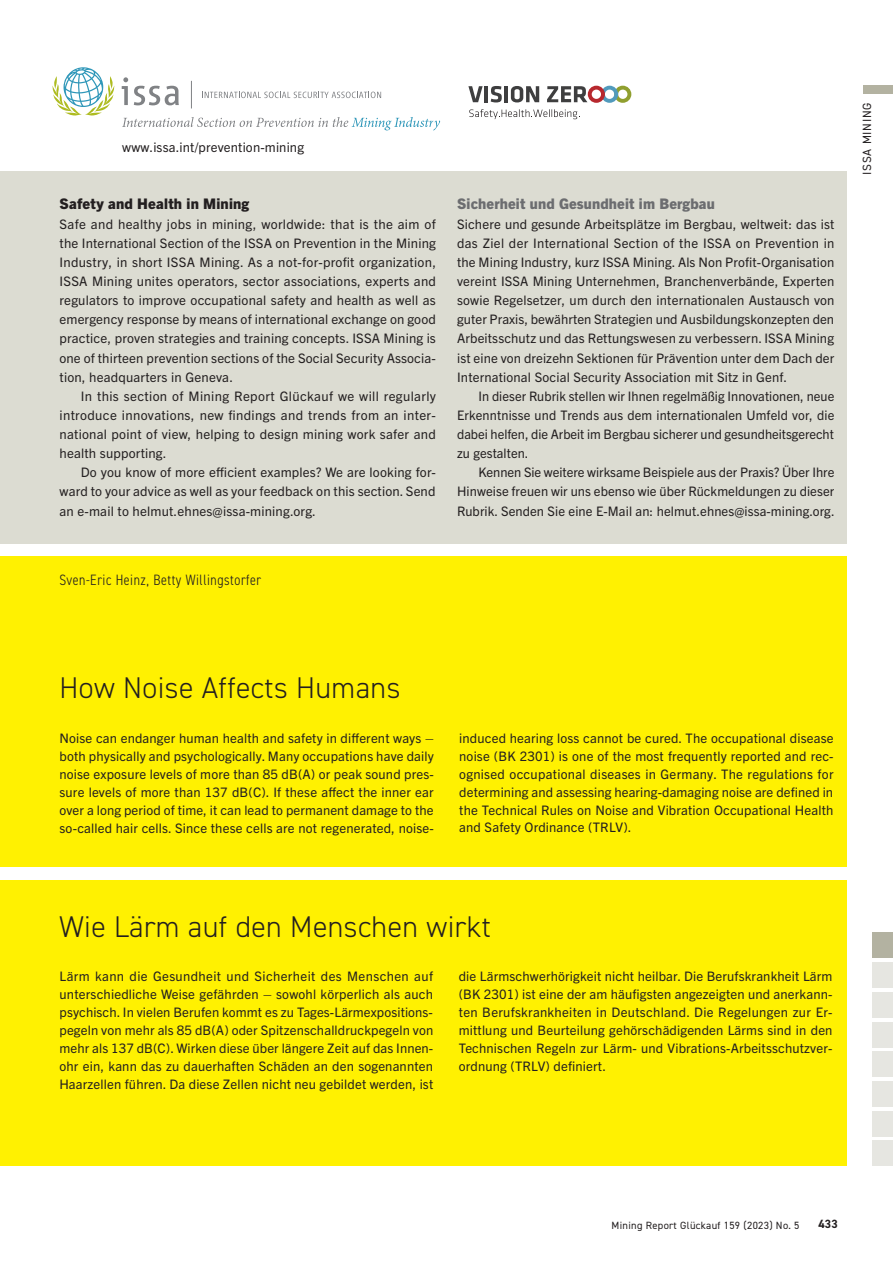
<style>
.page{position:relative;width:893px;height:1263px;background:#fff}
.page>*{position:absolute;margin:0;border:0;box-sizing:border-box;transform-origin:0 0}
.t1{font:300 30px "DIN2014";letter-spacing:.015em;color:#231f20}
.t2{font:300 condensed 15px "DIN2014";letter-spacing:.035em;color:#231f20}
.t3{font:800 14.7px "Trade Gothic Next LT Pro";letter-spacing:.01em;color:#6c6d70}
.t4{font:800 14.7px "Trade Gothic Next LT Pro";letter-spacing:.01em;color:#231f20}
.t5{font:13.2px/19.2px "Trade Gothic Next LT Pro";letter-spacing:.01em;color:#231f20;text-align:justify}
.t6{font:12px "DIN2014";letter-spacing:.055em;color:#231f20}
.t7{font:700 12px "DIN2014";color:#231f20}
.t8{font:10.5px "DIN2014";letter-spacing:.03em;color:#231f20}
</style>
<div class="page">
<div style="left:863px;top:85px;width:30px;height:9px;background:#b3b2a1"></div>
<div style="left:872px;top:1141px;width:21px;height:25px;background:#e6e6e1"></div>
<div style="left:872px;top:1111px;width:21px;height:26px;background:#e6e6e1"></div>
<div style="left:872px;top:1081px;width:21px;height:26px;background:#e6e6e1"></div>
<div style="left:872px;top:1051px;width:21px;height:26px;background:#e6e6e1"></div>
<div style="left:872px;top:1022px;width:21px;height:25px;background:#e6e6e1"></div>
<div style="left:872px;top:992px;width:21px;height:25px;background:#e6e6e1"></div>
<div style="left:872px;top:962px;width:21px;height:26px;background:#e6e6e1"></div>
<div style="left:872px;top:932px;width:21px;height:26px;background:#b3b2a1"></div>
<div style="left:0;top:171px;width:846px;height:372px;background:#dcdcd2"></div>
<div style="left:0;top:556px;width:846px;height:610px;background:#fff101"></div>
<div style="left:0;top:867px;width:863px;height:13px;background:#fff"></div>
<svg style="left:468px;top:86px;width:15px;height:16px"></svg>
<hr style="left:484px;top:86px;width:4px;height:16px;background:#3e3e3f">
<svg style="left:491px;top:86px;width:11px;height:16px"></svg>
<hr style="left:504px;top:86px;width:4px;height:16px;background:#3e3e3f">
<svg style="left:511px;top:86px;width:28px;height:16px"></svg>
<svg style="left:547px;top:86px;width:84px;height:17px"></svg>
<svg style="left:469px;top:109px;width:111px;height:10px"></svg>
<svg style="left:122px;top:117px;width:318px;height:13px"></svg>
<svg style="left:202px;top:92px;width:179px;height:6px"></svg>
<svg style="left:191px;top:81px;width:1px;height:27px"></svg>
<svg style="left:53px;top:67px;width:62px;height:49px"></svg>
<svg style="left:122px;top:77px;width:57px;height:28px"></svg>
<p class="t5" style="left:122px;top:137px;width:183px">www.issa.int/prevention-mining</p>
<p class="t4" style="left:60px;top:194px;width:191px">Safety and Health in Mining</p>
<p class="t5" style="left:60px;top:213px;width:378px">Safe and healthy jobs in mining, worldwide: that is the aim of the International Section of the ISSA on Prevention in the Mining Industry, in short ISSA Mining. As a not-for-profit organization, ISSA Mining unites operators, sector associations, experts and regulators to improve occupational safety and health as well as emergency response by means of international exchange on good practice, proven strategies and training concepts. ISSA Mining is one of thirteen prevention sections of the Social Security Associa&shy;tion, headquarters in Geneva.</p>
<p class="t5" style="left:60px;top:385px;width:378px;text-indent:21px">In this section of Mining Report Glückauf we will regularly introduce innovations, new findings and trends from an inter&shy;national point of view, helping to design mining work safer and health supporting.</p>
<p class="t5" style="left:60px;top:462px;width:378px;text-indent:21px">Do you know of more efficient examples? We are looking for&shy;ward to your advice as well as your feedback on this section. Send an e-mail to helmut.ehnes@issa-mining.org.</p>
<p class="t3" style="left:457px;top:194px;width:259px">Sicherheit und Gesundheit im Bergbau</p>
<p class="t5" style="left:457px;top:213px;width:379px">Sichere und gesunde Arbeitsplätze im Bergbau, weltweit: das ist das Ziel der International Section of the ISSA on Prevention in the Mining Industry, kurz ISSA Mining. Als Non Profit-Organisation vereint ISSA Mining Unternehmen, Branchenverbände, Experten sowie Regelsetzer, um durch den internationalen Austausch von guter Praxis, bewährten Strategien und Ausbildungskonzepten den Arbeitsschutz und das Rettungswesen zu verbessern. ISSA Mining ist eine von dreizehn Sektionen für Prävention unter dem Dach der International Social Security Association mit Sitz in Genf.</p>
<p class="t5" style="left:457px;top:385px;width:379px;text-indent:21px">In dieser Rubrik stellen wir Ihnen regelmäßig Innovationen, neue Erkenntnisse und Trends aus dem internationalen Umfeld vor, die dabei helfen, die Arbeit im Bergbau sicherer und gesundheitsgerecht zu gestalten.</p>
<p class="t5" style="left:457px;top:462px;width:379px;text-indent:21px">Kennen Sie weitere wirksame Beispiele aus der Praxis? Über Ihre Hinweise freuen wir uns ebenso wie über Rückmeldungen zu dieser Rubrik. Senden Sie eine E-Mail an: helmut.ehnes@issa-mining.org.</p>
<p class="t2" style="left:60px;top:571px;width:203px">Sven-Eric Heinz, Betty Willingstorfer</p>
<p class="t6" style="left:860px;top:174px;width:73px;rotate:-90deg">ISSA MINING</p>
<h1 class="t1" style="left:60px;top:670px;width:342px">How Noise Affects Humans</h1>
<p class="t5" style="left:60px;top:728px;width:376px;line-height:18px">Noise can endanger human health and safety in different ways – both physically and psychologically. Many occupations have daily noise exposure levels of more than 85 dB(A) or peak sound pres&shy;sure levels of more than 137 dB(C). If these affect the inner ear over a long period of time, it can lead to permanent damage to the so-called hair cells. Since these cells are not regenerated, noise-</p>
<p class="t5" style="left:459px;top:728px;width:376px;line-height:18px">induced hearing loss cannot be cured. The occupational disease noise (BK 2301) is one of the most frequently reported and rec&shy;ognised occupational diseases in Germany. The regulations for determining and assessing hearing-damaging noise are defined in the Technical Rules on Noise and Vibration Occupational Health and Safety Ordinance (TRLV).</p>
<h1 class="t1" style="left:60px;top:908px;width:433px">Wie Lärm auf den Menschen wirkt</h1>
<p class="t5" style="left:60px;top:966px;width:375px;line-height:18px">Lärm kann die Gesundheit und Sicherheit des Menschen auf unterschiedliche Weise gefährden – sowohl körperlich als auch psychisch. In vielen Berufen kommt es zu Tages-Lärmexpositions&shy;pegeln von mehr als 85 dB(A) oder Spitzenschalldruckpegeln von mehr als 137 dB(C). Wirken diese über längere Zeit auf das Innen&shy;ohr ein, kann das zu dauerhaften Schäden an den sogenannten Haarzellen führen. Da diese Zellen nicht neu gebildet werden, ist</p>
<p class="t5" style="left:459px;top:966px;width:375px;line-height:18px">die Lärmschwerhörigkeit nicht heilbar. Die Berufskrankheit Lärm (BK 2301) ist eine der am häufigsten angezeigten und anerkann&shy;ten Berufskrankheiten in Deutschland. Die Regelungen zur Er&shy;mittlung und Beurteilung gehörschädigenden Lärms sind in den Technischen Regeln zur Lärm- und Vibrations-Arbeitsschutzver&shy;ordnung (TRLV) definiert.</p>
<p class="t8" style="left:611px;top:1218px;width:189px">Mining Report Glückauf 159 (2023) No. 5</p>
<p class="t7" style="left:818px;top:1216px;width:21px">433</p>
</div>
